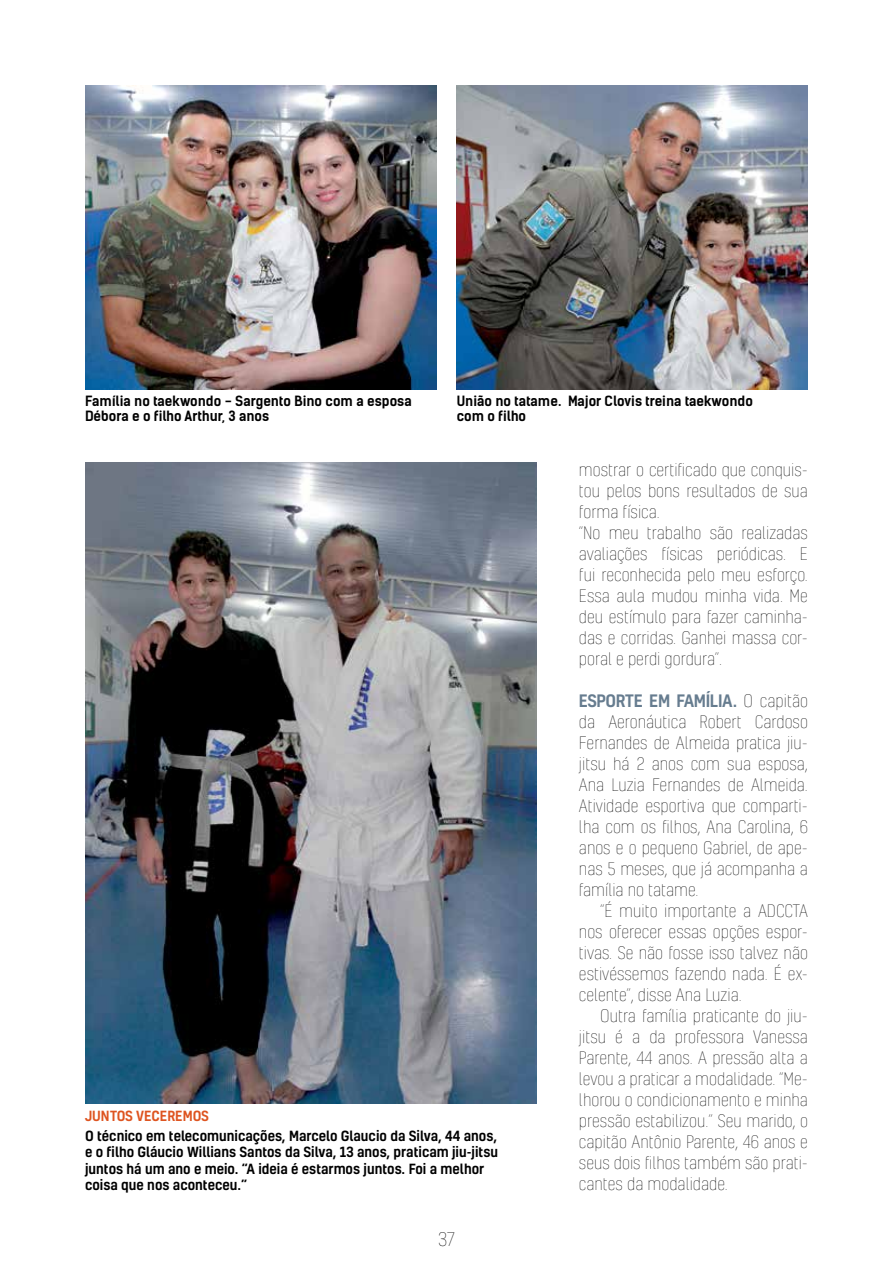
<style>
.page{position:relative;width:893px;height:1276px;background:#fff}
.page>*{position:absolute;margin:0;border:0;box-sizing:border-box;transform-origin:0 0}
.t1{font:100 18px "Kelson";color:#000}
.t2{font:100 16.5px/21px "Kelson";color:#000;text-align:justify}
.t3{font:500 13.5px/16.5px "Kelson";color:#000}
.t4{font:700 13.5px/15px "Kelson Sans";color:#000}
.t5{font:500 13.5px "Kelson";color:#de5420}
.s1{font-weight:500;color:#667c8f}
</style>
<div class="page">
<img style="left:85px;top:462px;width:451px;height:641px">
<img style="left:85px;top:85px;width:351px;height:304px">
<img style="left:457px;top:85px;width:351px;height:304px">
<p class="t4" style="left:85px;top:393px;width:328px">Família no taekwondo - Sargento Bino com a esposa<br>Débora e o filho Arthur, 3 anos</p>
<p class="t4" style="left:457px;top:393px;width:298px">União no tatame. Major Clovis treina taekwondo com o filho</p>
<p class="t5" style="left:85px;top:1106px;width:125px">Juntos veceremos</p>
<p class="t3" style="left:85px;top:1126px;width:415px">O técnico em telecomunicações, Marcelo Glaucio da Silva, 44 anos, e o filho Gláucio Willians Santos da Silva, 13 anos, praticam jiu-jitsu juntos há um ano e meio. “A ideia é estarmos juntos. Foi a melhor coisa que nos aconteceu.”</p>
<p class="t1" style="left:438px;top:1228px;width:18px">37</p>
<p class="t2" style="left:579px;top:459px;width:230px;text-align:left">mostrar o certificado que conquis&shy;tou pelos bons resultados de sua forma física.<br>“No meu trabalho são realizadas avaliações físicas periódicas. E fui reconhecida pelo meu esforço.<br>Essa aula mudou minha vida. Me deu estímulo para fazer caminha&shy;das e corridas. Ganhei massa cor&shy;poral e perdi gordura”.</p>
<p class="t2" style="left:579px;top:690px;width:230px"><span class="s1">Esporte em família.</span> O capitão da Aeronáutica Robert Cardoso Fernandes de Almeida pratica jiu&shy;jitsu há 2 anos com sua esposa, Ana Luzia Fernandes de Almeida.<br>Atividade esportiva que comparti&shy;lha com os filhos, Ana Carolina, 6 anos e o pequeno Gabriel, de ape&shy;nas 5 meses, que já acompanha a família no tatame.</p>
<p class="t2" style="left:579px;top:900px;width:230px;text-indent:21px">“É muito importante a ADCCTA nos oferecer essas opções espor&shy;tivas. Se não fosse isso talvez não estivéssemos fazendo nada. É ex&shy;celente”, disse Ana Luzia.</p>
<p class="t2" style="left:579px;top:1005px;width:230px;text-indent:21px">Outra família praticante do jiu&shy;jitsu é a da professora Vanessa Parente, 44 anos. A pressão alta a levou a praticar a modalidade. “Me&shy;lhorou o condicionamento e minha pressão estabilizou.” Seu marido, o capitão Antônio Parente, 46 anos e seus dois filhos também são prati&shy;cantes da modalidade.</p>
</div>
